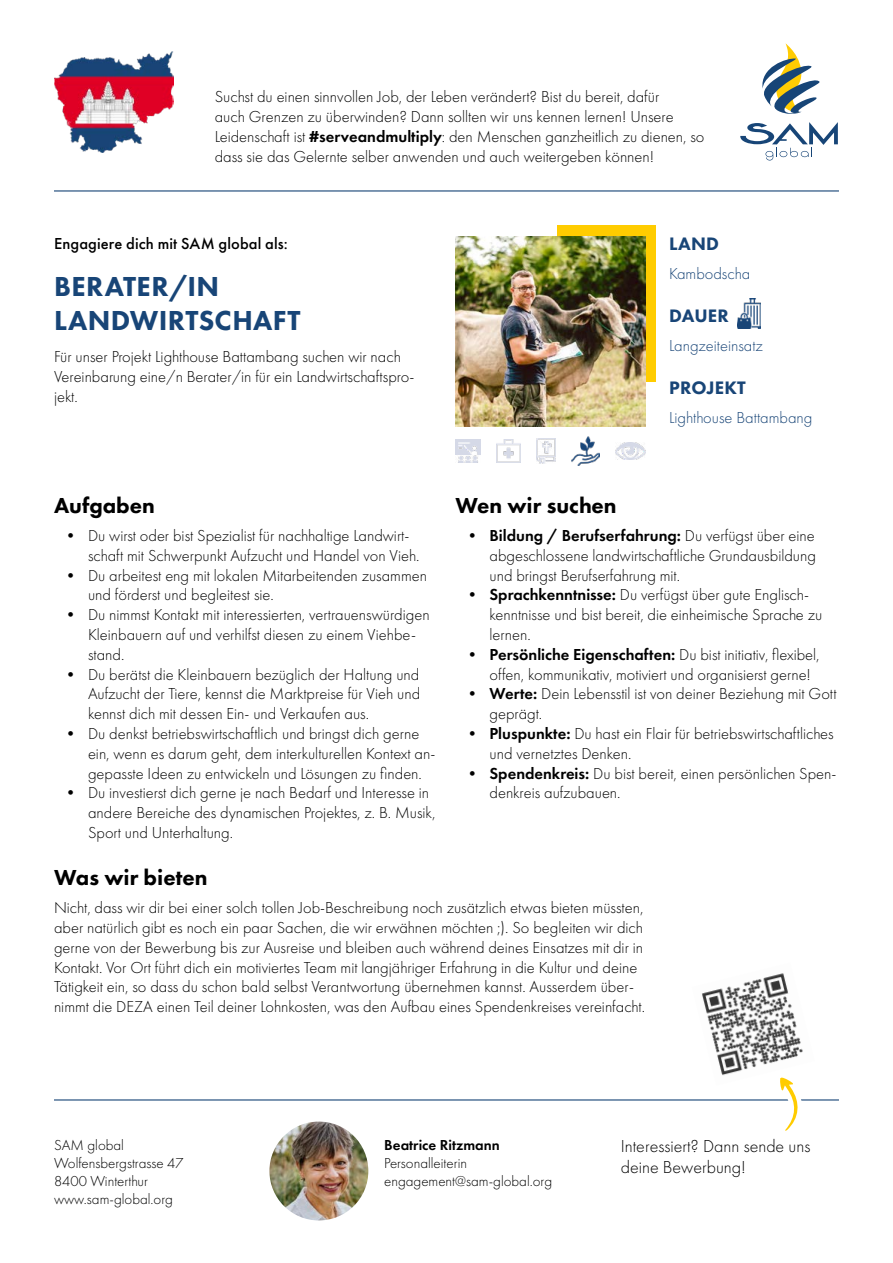
<style>
.page{position:relative;width:893px;height:1263px;background:#fff}
.page>*{position:absolute;margin:0;border:0;box-sizing:border-box;transform-origin:0 0}
.t1{font:800 28.5px/34.2px "Futura PT";letter-spacing:.01em;color:#184577}
.t2{font:800 22.5px "Futura PT";color:#000}
.t3{font:800 18.75px "Futura PT";letter-spacing:.01em;color:#184577}
.t4{font:300 18px/21.6px "Futura PT";color:#000}
.t5{font:300 16.5px/19.8px "Futura PT";color:#000}
.t6{font:300 16.5px "Futura PT";color:#184577}
.t7{font:500 16.5px "Futura PT";letter-spacing:.005em;color:#000}
.t8{font:300 15px/18px "Futura PT";color:#000}
.t9{font:600 15px "Futura PT";color:#000}
.s1{font-weight:600}
</style>
<div class="page">
<hr style="left:54px;top:190px;width:785px;height:2px;background:#184577">
<hr style="left:54px;top:1099px;width:785px;height:1px;background:#184577">
<div style="left:557px;top:225px;width:99px;height:157px;background:#fc0"></div>
<svg style="left:762px;top:43px;width:58px;height:71px"></svg>
<svg style="left:740px;top:122px;width:98px;height:38px"></svg>
<img style="left:269px;top:1121px;width:99px;height:99px;border-radius:49px">
<img style="left:54px;top:51px;width:119px;height:102px">
<img style="left:702px;top:973px;width:101px;height:103px">
<svg style="left:771px;top:1069px;width:32px;height:62px"></svg>
<img style="left:455px;top:440px;width:25px;height:22px">
<img style="left:537px;top:438px;width:19px;height:25px">
<img style="left:571px;top:436px;width:29px;height:29px">
<img style="left:616px;top:442px;width:30px;height:17px">
<img style="left:496px;top:439px;width:25px;height:23px">
<img style="left:455px;top:236px;width:191px;height:190px">
<img style="left:737px;top:299px;width:24px;height:29px">
<p class="t5" style="left:215px;top:87px;width:491px">Suchst du einen sinnvollen Job, der Leben verändert? Bist du bereit, dafür<br>auch Grenzen zu überwinden? Dann sollten wir uns kennen lernen! Unsere Leidenschaft ist <span class="s1">#serveandmultiply</span>: den Menschen ganzheitlich zu dienen, so dass sie das Gelernte selber anwenden und auch weitergeben können!</p>
<p class="t7" style="left:54px;top:233px;width:235px">Engagiere dich mit SAM global als:</p>
<h1 class="t1" style="left:54px;top:268px;width:248px">BERATER/IN<br>LANDWIRTSCHAFT</h1>
<p class="t5" style="left:54px;top:347px;width:362px">Für unser Projekt Lighthouse Battambang suchen wir nach<br>Vereinbarung eine/n Berater/in für ein Landwirtschaftspro&shy;jekt.</p>
<p class="t3" style="left:669px;top:232px;width:52px">LAND</p>
<p class="t6" style="left:669px;top:264px;width:83px">Kambodscha</p>
<p class="t3" style="left:669px;top:304px;width:61px">DAUER</p>
<p class="t6" style="left:669px;top:336px;width:95px">Langzeiteinsatz</p>
<p class="t3" style="left:669px;top:376px;width:78px">PROJEKT</p>
<p class="t6" style="left:669px;top:408px;width:145px">Lighthouse Battambang</p>
<h2 class="t2" style="left:54px;top:491px;width:102px">Aufgaben</h2>
<p class="t5" style="left:88px;top:526px;width:333px;text-indent:-26px">• Du wirst oder bist Spezialist für nachhaltige Landwirt&shy;schaft mit Schwerpunkt Aufzucht und Handel von Vieh.</p>
<p class="t5" style="left:88px;top:565px;width:341px;text-indent:-26px">• Du arbeitest eng mit lokalen Mitarbeitenden zusammen und förderst und begleitest sie.</p>
<p class="t5" style="left:88px;top:605px;width:343px;text-indent:-26px">• Du nimmst Kontakt mit interessierten, vertrauenswürdigen<br>Kleinbauern auf und verhilfst diesen zu einem Viehbe&shy;stand.</p>
<p class="t5" style="left:88px;top:664px;width:334px;text-align:justify;text-indent:-26px">• Du berätst die Kleinbauern bezüglich der Haltung und Aufzucht der Tiere, kennst die Marktpreise für Vieh und kennst dich mit dessen Ein- und Verkaufen aus.</p>
<p class="t5" style="left:88px;top:724px;width:349px;text-indent:-26px">• Du denkst betriebswirtschaftlich und bringst dich gerne ein, wenn es darum geht, dem interkulturellen Kontext an&shy;gepasste Ideen zu entwickeln und Lösungen zu finden.</p>
<p class="t5" style="left:88px;top:783px;width:349px;text-indent:-26px">• Du investierst dich gerne je nach Bedarf und Interesse in andere Bereiche des dynamischen Projektes, z. B. Musik,<br>Sport und Unterhaltung.</p>
<h2 class="t2" style="left:455px;top:491px;width:162px">Wen wir suchen</h2>
<p class="t5" style="left:489px;top:526px;width:328px;text-align:justify;text-indent:-26px">• <span class="s1">Bildung / Berufserfahrung:</span> Du verfügst über eine abgeschlossene landwirtschaftliche Grundausbildung und bringst Berufserfahrung mit.</p>
<p class="t5" style="left:489px;top:585px;width:334px;text-indent:-26px">• <span class="s1">Sprachkenntnisse:</span> Du verfügst über gute Englisch&shy;kenntnisse und bist bereit, die einheimische Sprache zu lernen.</p>
<p class="t5" style="left:489px;top:644px;width:332px;text-indent:-26px">• <span class="s1">Persönliche Eigenschaften:</span> Du bist initiativ, flexibel, offen, kommunikativ, motiviert und organisierst gerne!</p>
<p class="t5" style="left:489px;top:684px;width:348px;text-indent:-26px">• <span class="s1">Werte:</span> Dein Lebensstil ist von deiner Beziehung mit Gott geprägt.</p>
<p class="t5" style="left:489px;top:724px;width:346px;text-indent:-26px">• <span class="s1">Pluspunkte:</span> Du hast ein Flair für betriebswirtschaftliches und vernetztes Denken.</p>
<p class="t5" style="left:489px;top:763px;width:348px;text-indent:-26px">• <span class="s1">Spendenkreis:</span> Du bist bereit, einen persönlichen Spen&shy;denkreis aufzubauen.</p>
<h2 class="t2" style="left:54px;top:863px;width:155px">Was wir bieten</h2>
<p class="t5" style="left:54px;top:898px;width:593px">Nicht, dass wir dir bei einer solch tollen Job-Beschreibung noch zusätzlich etwas bieten müssten, aber natürlich gibt es noch ein paar Sachen, die wir erwähnen möchten ;). So begleiten wir dich gerne von der Bewerbung bis zur Ausreise und bleiben auch während deines Einsatzes mit dir in Kontakt. Vor Ort führt dich ein motiviertes Team mit langjähriger Erfahrung in die Kultur und deine Tätigkeit ein, so dass du schon bald selbst Verantwortung übernehmen kannst. Ausserdem über&shy;nimmt die DEZA einen Teil deiner Lohnkosten, was den Aufbau eines Spendenkreises vereinfacht.</p>
<p class="t8" style="left:54px;top:1135px;width:131px">SAM global<br>Wolfensbergstrasse 47<br>8400 Winterthur www.sam-global.org</p>
<p class="t9" style="left:384px;top:1135px;width:117px">Beatrice Ritzmann</p>
<p class="t8" style="left:384px;top:1153px;width:169px">Personalleiterin engagement@sam-global.org</p>
<p class="t4" style="left:621px;top:1135px;width:191px">Interessiert? Dann sende uns deine Bewerbung!</p>
</div>
